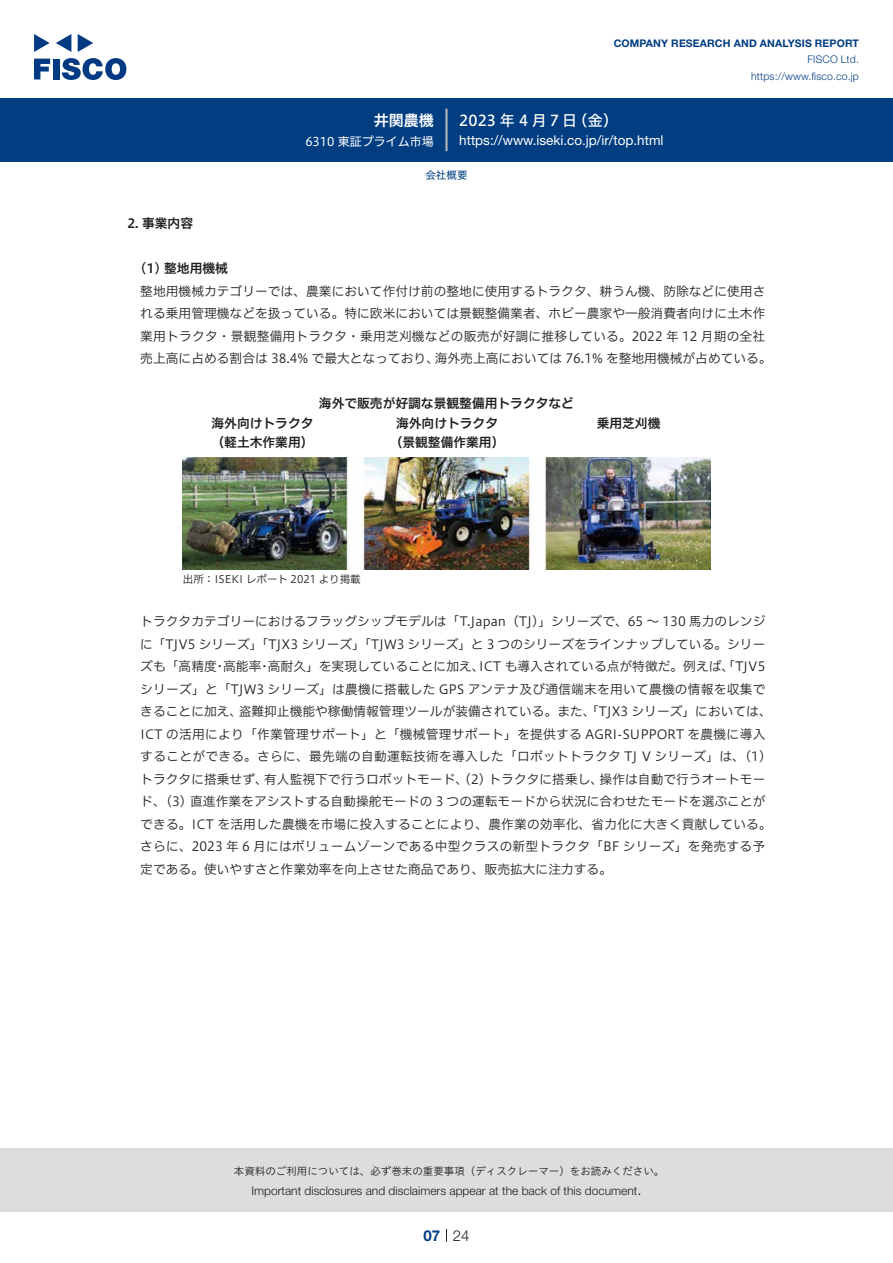
<style>
.page{position:relative;width:893px;height:1263px;background:#fff}
.page>*{position:absolute;margin:0;border:0;box-sizing:border-box;transform-origin:0 0}
.t1{font:15px "Hiragino UD Sans F Std N W5";letter-spacing:.21em;color:#fff}
.t2{font:15px "Hiragino UD Sans F Std N W6";color:#fff}
.t3{font:300 15px "Helvetica Neue LT Std";color:#231f20}
.t4{font:700 15px "Helvetica Neue LT Std";color:#003d81}
.t5{font:13.5px "Helvetica Neue LT Std";color:#fff}
.t6{font:12.75px/22.5px "Hiragino UD Sans F Std N W3";color:#231f20;text-align:right}
.t7{font:12.75px "Hiragino UD Sans F Std N W3";letter-spacing:.02em;color:#231f20}
.t8{font:12.75px "Hiragino UD Sans F Std N W6";color:#231f20}
.t9{font:300 12px "Helvetica Neue LT Std";color:#231f20}
.t10{font:12px "Hiragino UD Sans F Std N W4";color:#fff}
.t11{font:10.5px "Hiragino UD Sans Std W3";color:#231f20}
.t12{font:700 10.5px "Helvetica Neue LT Std";letter-spacing:.015em;color:#003d81}
.t13{font:300 10.5px/16.5px "Helvetica Neue LT Std";letter-spacing:.015em;color:#003d81;text-align:right}
.t14{font:10.5px "Hiragino UD Sans F Std N W3";color:#231f20}
.t15{font:10.5px "Hiragino UD Sans F Std N W4";color:#003d81}
</style>
<div class="page">
<div style="left:0;top:1148px;width:893px;height:64px;background:#ddd"></div>
<svg style="left:34px;top:59px;width:16px;height:20px"></svg>
<div style="left:53px;top:59px;width:6px;height:20px;background:#003a83"></div>
<svg style="left:62px;top:58px;width:64px;height:22px"></svg>
<svg style="left:34px;top:34px;width:16px;height:18px"></svg>
<svg style="left:78px;top:34px;width:15px;height:18px"></svg>
<svg style="left:56px;top:34px;width:15px;height:18px"></svg>
<div style="left:0;top:98px;width:893px;height:64px;background:#003d81"></div>
<hr style="left:445px;top:109px;width:3px;height:42px;background:#b5b5b6">
<svg style="left:446px;top:1229px;width:1px;height:13px"></svg>
<img style="left:183px;top:457px;width:527px;height:112px">
<p class="t2" style="left:374px;top:109px;width:62px">井関農機</p>
<p class="t10" style="left:305px;top:132px;width:130px">6310 東証プライム市場</p>
<p class="t12" style="left:614px;top:37px;width:247px">COMPANY RESEARCH AND ANALYSIS REPORT</p>
<p class="t13" style="left:751px;top:51px;width:109px">FISCO Ltd. https://www.fisco.co j p.</p>
<p class="t1" style="left:459px;top:109px;width:119px">2023年4月7日</p>
<p class="t1" style="left:572px;top:109px;width:47px">（金(</p>
<p class="t5" style="left:459px;top:132px;width:206px">https://www.iseki.co j p. /i r/ top.html</p>
<p class="t15" style="left:425px;top:167px;width:43px">会社概要</p>
<p class="t8" style="left:128px;top:214px;width:67px">2. 事業内容</p>
<p class="t8" style="left:140px;top:259px;width:89px">1( ) 整地用機械</p>
<p class="t6" style="left:140px;top:279px;width:627px">整地用機械カテゴリーでは、農業において作付け前の整地に使用するトラクタ、耕うん機、防除などに使用さ</p>
<p class="t6" style="left:140px;top:301px;width:627px">れる乗用管理機などを扱っている。特に欧米においては景観整備業者、ホビー農家や一般消費者向けに土木作</p>
<p class="t6" style="left:140px;top:324px;width:626px">業用トラクタ・景観整備用トラクタ・乗用芝刈機などの販売が好調に推移している。2022 年 12 月期の全社</p>
<p class="t6" style="left:435px;top:346px;width:339px">海外売上高においては 76.1% を整地用機械が占めている。</p>
<p class="t6" style="left:140px;top:346px;width:300px">売上高に占める割合は 38.4% で最大となっており、</p>
<p class="t8" style="left:319px;top:394px;width:257px">海外で販売が好調な景観整備用トラクタなど</p>
<p class="t8" style="left:212px;top:413px;width:103px">海外向けトラクタ</p>
<p class="t8" style="left:212px;top:433px;width:103px">（軽土木作業用）</p>
<p class="t8" style="left:396px;top:413px;width:103px">海外向けトラクタ</p>
<p class="t8" style="left:390px;top:433px;width:116px">（景観整備作業用(</p>
<p class="t8" style="left:597px;top:413px;width:65px">乗用芝刈機</p>
<p class="t14" style="left:183px;top:571px;width:179px">出所：ISEKI レポート 2021 より掲載</p>
<p class="t6" style="left:140px;top:609px;width:627px">トラクタカテゴリーにおけるフラッグシップモデルは「T.Japan（TJ）」シリーズで、65 ～ 130 馬力のレンジに「TJV5 シリーズ」「TJX3 シリーズ」「TJW3 シリーズ」と 3 つのシリーズをラインナップしている。シリー<br>ICT も導入されている点が特徴だ。例えば、「TJV5</p>
<p class="t6" style="left:140px;top:654px;width:78px">ズも「高精度</p>
<p class="t6" style="left:140px;top:677px;width:627px">シリーズ」と「TJW3 シリーズ」は農機に搭載した GPS アンテナ及び通信端末を用いて農機の情報を収集で</p>
<p class="t6" style="left:239px;top:699px;width:535px">盗難抑止機能や稼働情報管理ツールが装備されている。また、「TJX3 シリーズ」においては、</p>
<p class="t6" style="left:223px;top:654px;width:40px">高能率</p>
<p class="t6" style="left:268px;top:654px;width:218px">高耐久」を実現していることに加え、</p>
<p class="t6" style="left:214px;top:654px;width:14px">・</p>
<p class="t6" style="left:258px;top:654px;width:14px">・</p>
<p class="t6" style="left:140px;top:699px;width:104px">きることに加え、</p>
<p class="t7" style="left:140px;top:724px;width:627px">ICT の活用により「作業管理サポート」と「機械管理サポート」を提供する AGRI-SUPPORT を農機に導入</p>
<p class="t7" style="left:140px;top:747px;width:627px">することができる。さらに、最先端の自動運転技術を導入した「ロボットトラクタ TJ V シリーズ」は、 1) (</p>
<p class="t6" style="left:600px;top:767px;width:167px">操作は自動で行うオートモー</p>
<p class="t6" style="left:264px;top:767px;width:341px">有人監視下で行うロボットモード、(2) トラクタに搭乗し、</p>
<p class="t6" style="left:140px;top:767px;width:633px;text-align:left">トラクタに搭乗せず、<br>ド、(3) 直進作業をアシストする自動操舵モードの 3 つの運転モードから状況に合わせたモードを選ぶことができる。ICT を活用した農機を市場に投入することにより、農作業の効率化、省力化に大きく貢献している。さらに、2023 年 6 月にはボリュームゾーンである中型クラスの新型トラクタ「BF シリーズ」を発売する予定である。使いやすさと作業効率を向上させた商品であり、販売拡大に注力する。</p>
<p class="t11" style="left:234px;top:1163px;width:432px">本資料のご利用については、必ず巻末の重要事項（ディスクレーマー）をお読みください。</p>
<p class="t3" style="left:637px;top:1180px;width:6px">.</p>
<p class="t9" style="left:251px;top:1183px;width:387px">Important disclosures and disclaimers appear at the back of this document</p>
<p class="t4" style="left:423px;top:1226px;width:18px">07</p>
<p class="t3" style="left:453px;top:1226px;width:18px">24</p>
</div>
